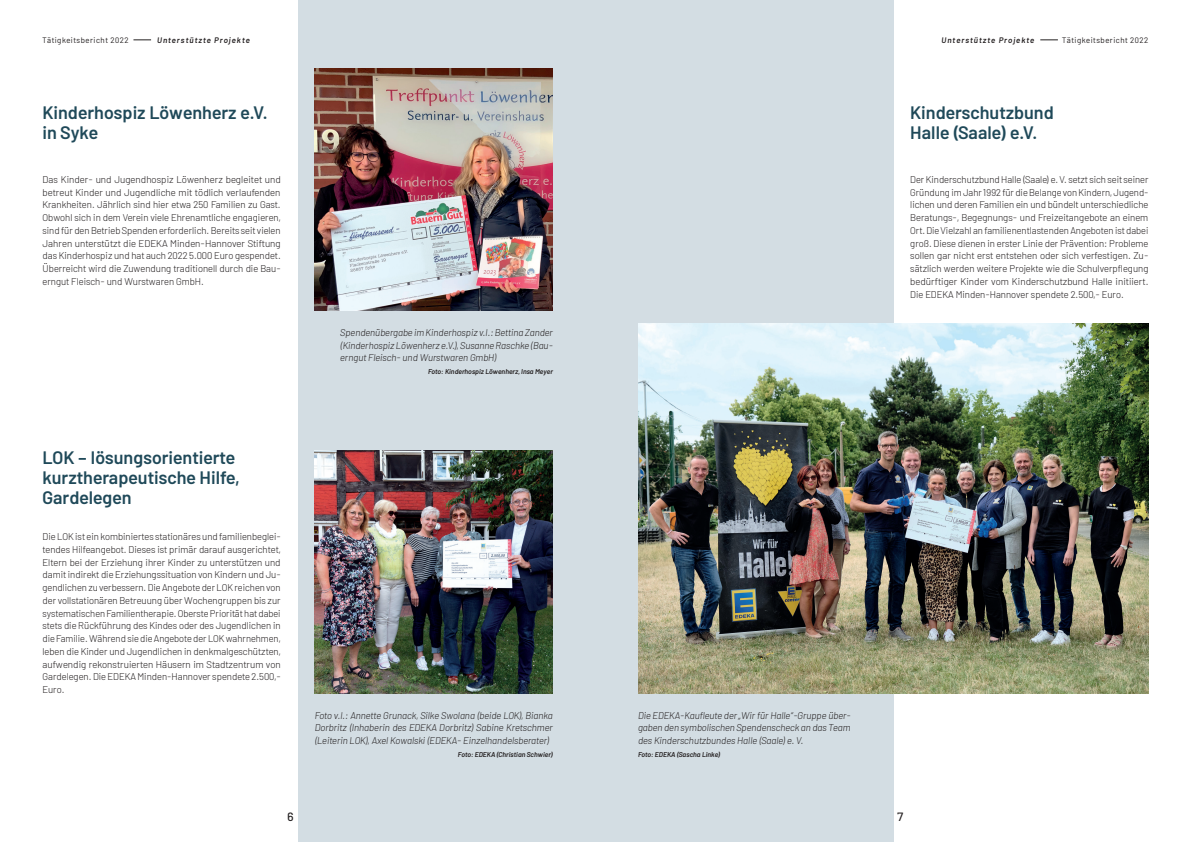
<style>
.page{position:relative;width:1191px;height:842px;background:#fff}
.page>*{position:absolute;margin:0;border:0;box-sizing:border-box;transform-origin:0 0}
.t1{font:600 18px/20px "Barlow";color:#1f4959}
.t2{font:500 12px "Barlow";color:#231f20}
.t3{font:300 9.8px/12.8px "Barlow";color:#231f20;text-align:justify}
.t4{font:italic 300 9.8px/12.8px "Barlow";color:#231f20;text-align:justify}
.t5{font:8px "Barlow";letter-spacing:.06em;color:#231f20}
.t6{font:italic 600 8px "Barlow";letter-spacing:.125em;color:#231f20}
.t7{font:italic 600 7px "Barlow";color:#231f20}
</style>
<div class="page">
<div style="left:298px;top:0;width:595px;height:842px;background:#d3dde3"></div>
<img style="left:315px;top:68px;width:238px;height:242px">
<svg style="left:133px;top:40px;width:18px;height:1px"></svg>
<svg style="left:1040px;top:40px;width:18px;height:1px"></svg>
<img style="left:315px;top:451px;width:238px;height:242px">
<img style="left:638px;top:323px;width:510px;height:370px">
<p class="t5" style="left:43px;top:34px;width:88px">Tätigkeitsbericht 2022</p>
<p class="t6" style="left:157px;top:34px;width:94px">Unterstützte Projekte</p>
<p class="t6" style="left:941px;top:34px;width:94px">Unterstützte Projekte</p>
<p class="t5" style="left:1062px;top:34px;width:88px">Tätigkeitsbericht 2022</p>
<h1 class="t1" style="left:43px;top:101px;width:227px">Kinderhospiz Löwenherz e.V. in Syke</h1>
<p class="t3" style="left:43px;top:172px;width:240px">Das Kinder- und Jugendhospiz Löwenherz begleitet und betreut Kinder und Jugendliche mit tödlich verlaufenden Krankheiten. Jährlich sind hier etwa 250 Familien zu Gast.<br>Obwohl sich in dem Verein viele Ehrenamtliche engagieren, sind für den Betrieb Spenden erforderlich. Bereits seit vielen Jahren unterstützt die EDEKA Minden-Hannover Stiftung das Kinderhospiz und hat auch 2022 5.000 Euro gespendet.<br>Überreicht wird die Zuwendung traditionell durch die Bau&shy;erngut Fleisch- und Wurstwaren GmbH.</p>
<h1 class="t1" style="left:43px;top:446px;width:198px">LOK – lösungsorientierte kurztherapeutische Hilfe,<br>Gardelegen</h1>
<p class="t3" style="left:43px;top:529px;width:240px">Die LOK ist ein kombiniertes stationäres und familienbeglei&shy;tendes Hilfeangebot. Dieses ist primär darauf ausgerichtet, Eltern bei der Erziehung ihrer Kinder zu unterstützen und damit indirekt die Erziehungssituation von Kindern und Ju&shy;gendlichen zu verbessern. Die Angebote der LOK reichen von der vollstationären Betreuung über Wochengruppen bis zur systematischen Familientherapie. Oberste Priorität hat dabei stets die Rückführung des Kindes oder des Jugendlichen in die Familie. Während sie die Angebote der LOK wahrnehmen, leben die Kinder und Jugendlichen in denkmalgeschützten, aufwendig rekonstruierten Häusern im Stadtzentrum von Gardelegen. Die EDEKA Minden-Hannover spendete 2.500,- Euro.</p>
<p class="t4" style="left:340px;top:325px;width:214px">Spendenübergabe im Kinderhospiz v.l.: Bettina Zander (Kinderhospiz Löwenherz e.V.), Susanne Raschke (Bau&shy;erngut Fleisch- und Wurstwaren GmbH)</p>
<p class="t7" style="left:428px;top:367px;width:126px">Foto: Kinderhospiz Löwenherz, Insa Meyer</p>
<p class="t4" style="left:315px;top:708px;width:240px">Foto v.l.: Annette Grunack, Silke Swolana (beide LOK), Bianka Dorbritz (Inhaberin des EDEKA Dorbritz) Sabine Kretschmer (Leiterin LOK), Axel Kowalski (EDEKA- Einzelhandelsberater)</p>
<p class="t7" style="left:458px;top:749px;width:97px">Foto: EDEKA (Christian Schwier)</p>
<h1 class="t1" style="left:910px;top:101px;width:145px">Kinderschutzbund<br>Halle (Saale) e.V.</h1>
<p class="t3" style="left:910px;top:172px;width:240px">Der Kinderschutzbund Halle (Saale) e. V. setzt sich seit seiner Gründung im Jahr 1992 für die Belange von Kindern, Jugend&shy;lichen und deren Familien ein und bündelt unterschiedliche Beratungs-, Begegnungs- und Freizeitangebote an einem Ort. Die Vielzahl an familienentlastenden Angeboten ist dabei groß. Diese dienen in erster Linie der Prävention: Probleme sollen gar nicht erst entstehen oder sich verfestigen. Zu&shy;sätzlich werden weitere Projekte wie die Schulverpflegung bedürftiger Kinder vom Kinderschutzbund Halle initiiert.<br>Die EDEKA Minden-Hannover spendete 2.500,- Euro.</p>
<p class="t4" style="left:638px;top:708px;width:214px">Die EDEKA-Kaufleute der „Wir für Halle“-Gruppe über&shy;gaben den symbolischen Spendenscheck an das Team des Kinderschutzbundes Halle (Saale) e. V.</p>
<p class="t7" style="left:638px;top:749px;width:84px">Foto: EDEKA (Sascha Linke)</p>
<p class="t2" style="left:287px;top:808px;width:8px">6</p>
<p class="t2" style="left:897px;top:808px;width:8px">7</p>
</div>
